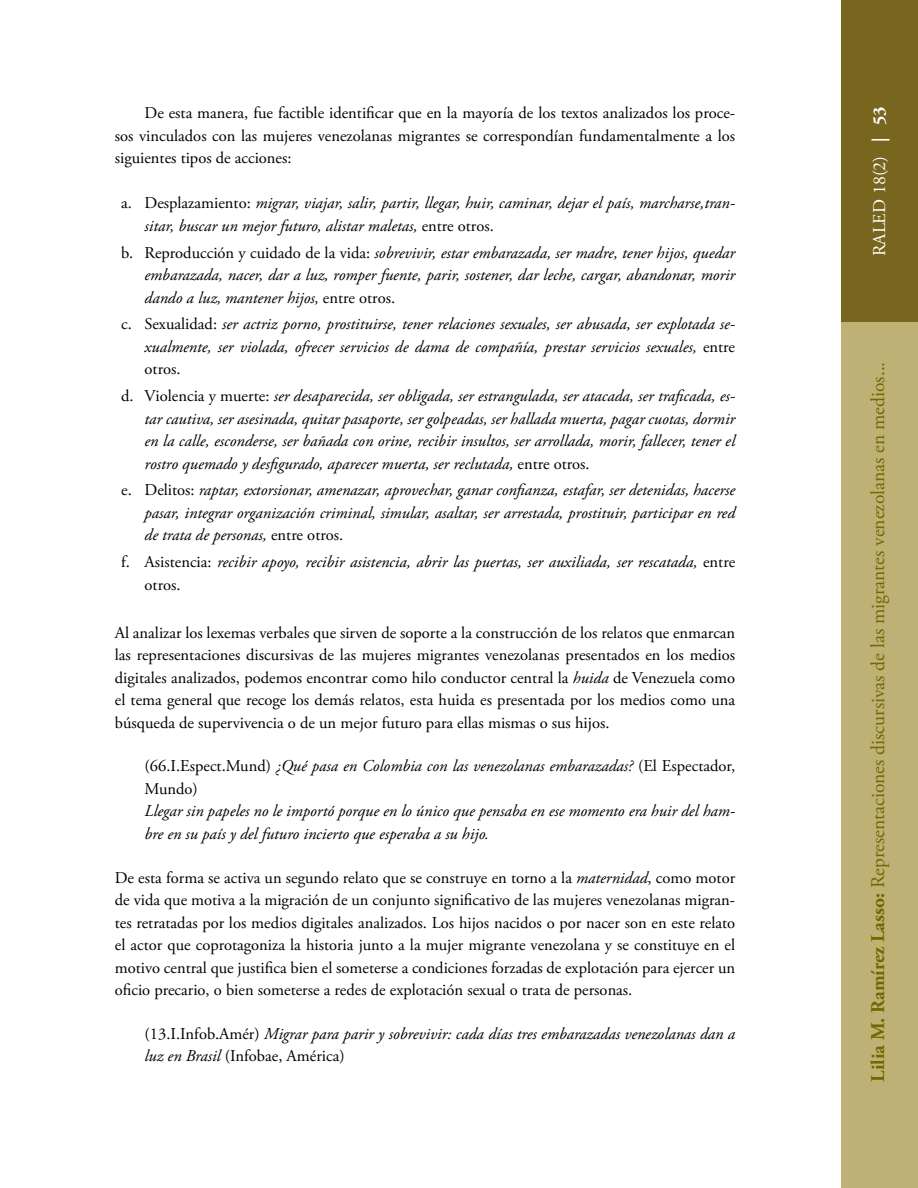
<style>
.page{position:relative;width:918px;height:1188px;background:#fff}
.page>*{position:absolute;margin:0;border:0;box-sizing:border-box;transform-origin:0 0}
.t1{font:19.5px "Adobe Garamond Pro";color:#746600}
.t2{font:18px "Adobe Garamond Pro";color:#fff}
.t3{font:italic 16.5px/22.5px "Adobe Garamond Pro";color:#000}
.t4{font:16.5px/22.5px "Adobe Garamond Pro";color:#000;text-align:justify}
.s1{font-style:normal}
.s2{font-style:italic}
.s3{font-weight:700}
</style>
<div class="page">
<div style="left:841px;top:0;width:77px;height:1188px;background:#beb175"></div>
<div style="left:841px;top:0;width:77px;height:322px;background:#78651e"></div>
<p class="t4" style="left:115px;top:102px;width:622px;text-indent:30px">De esta manera, fue factible identificar que en la mayoría de los textos analizados los proce&shy;sos vinculados con las mujeres venezolanas migrantes se correspondían fundamentalmente a los siguientes tipos de acciones:</p>
<p class="t3" style="left:145px;top:192px;width:592px;text-indent:-23px"><span class="s1">a. Desplazamiento:</span> migrar, viajar, salir, partir, llegar, huir, caminar, dejar el país, marcharse,tran&shy;sitar, buscar un mejor futuro, alistar maletas, <span class="s1">entre otros.</span></p>
<p class="t3" style="left:145px;top:241px;width:592px;text-align:justify;text-indent:-23px"><span class="s1">b. Reproducción y cuidado de la vida:</span> sobrevivir, estar embarazada, ser madre, tener hijos, quedar embarazada, nacer, dar a luz, romper fuente, parir, sostener, dar leche, cargar, abandonar, morir dando a luz, mantener hijos, <span class="s1">entre otros.</span></p>
<p class="t3" style="left:145px;top:313px;width:592px;text-align:justify;text-indent:-23px"><span class="s1">c. Sexualidad:</span> ser actriz porno, prostituirse, tener relaciones sexuales, ser abusada, ser explotada se&shy;xualmente, ser violada, ofrecer servicios de dama de compañía, prestar servicios sexuales, <span class="s1">entre otros.</span></p>
<p class="t3" style="left:145px;top:385px;width:592px;text-align:justify;text-indent:-23px"><span class="s1">d. Violencia y muerte:</span> ser desaparecida, ser obligada, ser estrangulada, ser atacada, ser traficada, es&shy;tar cautiva, ser asesinada, quitar pasaporte, ser golpeadas, ser hallada muerta, pagar cuotas, dormir en la calle, esconderse, ser bañada con orine, recibir insultos, ser arrollada, morir, fallecer, tener el rostro quemado y desfigurado, aparecer muerta, ser reclutada, <span class="s1">entre otros.</span></p>
<p class="t3" style="left:145px;top:479px;width:592px;text-align:justify;text-indent:-23px"><span class="s1">e. Delitos:</span> raptar, extorsionar, amenazar, aprovechar, ganar confianza, estafar, ser detenidas, hacerse pasar, integrar organización criminal, simular, asaltar, ser arrestada, prostituir, participar en red de trata de personas, <span class="s1">entre otros.</span></p>
<p class="t3" style="left:145px;top:551px;width:592px;text-indent:-23px"><span class="s1">f. Asistencia:</span> recibir apoyo, recibir asistencia, abrir las puertas, ser auxiliada, ser rescatada, <span class="s1">entre otros.</span></p>
<p class="t4" style="left:115px;top:622px;width:622px">Al analizar los lexemas verbales que sirven de soporte a la construcción de los relatos que enmarcan las representaciones discursivas de las mujeres migrantes venezolanas presentados en los medios digitales analizados, podemos encontrar como hilo conductor central la <span class="s2">huida</span> de Venezuela como el tema general que recoge los demás relatos, esta huida es presentada por los medios como una búsqueda de supervivencia o de un mejor futuro para ellas mismas o sus hijos.</p>
<p class="t3" style="left:145px;top:755px;width:592px"><span class="s1">(66.I.Espect.Mund)</span> ¿Qué pasa en Colombia con las venezolanas embarazadas? <span class="s1">(El Espectador,<br>Mundo)</span></p>
<p class="t3" style="left:145px;top:800px;width:592px">Llegar sin papeles no le importó porque en lo único que pensaba en ese momento era huir del ham&shy;bre en su país y del futuro incierto que esperaba a su hijo.</p>
<p class="t4" style="left:115px;top:867px;width:622px">De esta forma se activa un segundo relato que se construye en torno a la <span class="s2">maternidad</span>, como motor de vida que motiva a la migración de un conjunto significativo de las mujeres venezolanas migran&shy;tes retratadas por los medios digitales analizados. Los hijos nacidos o por nacer son en este relato el actor que coprotagoniza la historia junto a la mujer migrante venezolana y se constituye en el motivo central que justifica bien el someterse a condiciones forzadas de explotación para ejercer un oficio precario, o bien someterse a redes de explotación sexual o trata de personas.</p>
<p class="t3" style="left:145px;top:1023px;width:592px"><span class="s1">(13.I.Infob.Amér)</span> Migrar para parir y sobrevivir: cada días tres embarazadas venezolanas dan a luz en Brasil <span class="s1">(Infobae, América)</span></p>
<p class="t2" style="left:869px;top:256px;width:151px;rotate:-90deg">RALED 18(2) <span class="s3">| 53</span></p>
<p class="t1" style="left:866px;top:1082px;width:721px;rotate:-90deg"><span class="s3">Lilia M. Ramírez Lasso:</span> Representaciones discursivas de las migrantes venezolanas en medios...</p>
</div>
